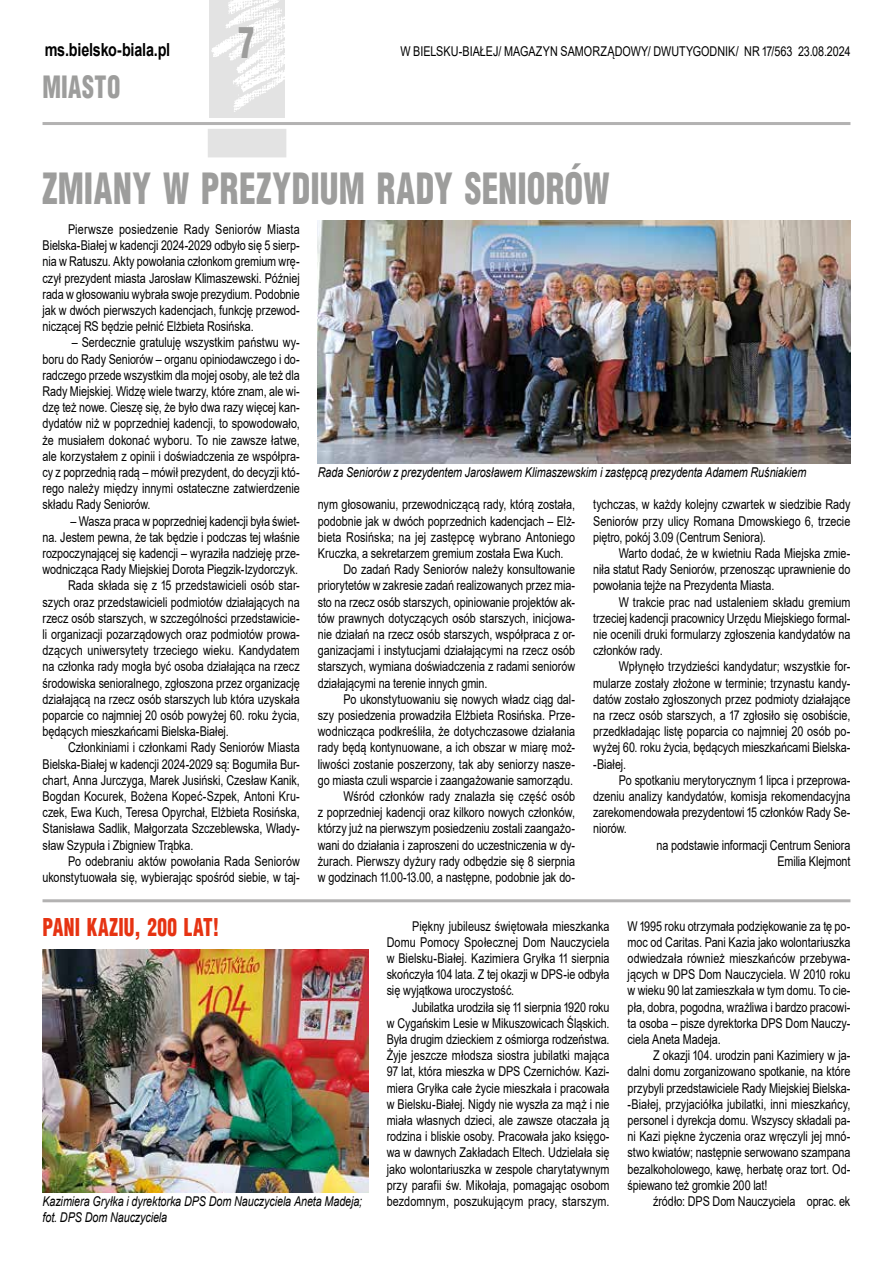
<style>
.page{position:relative;width:893px;height:1263px;background:#fff}
.page>*{position:absolute;margin:0;border:0;box-sizing:border-box;transform-origin:0 0}
.t1{font:900 42px "Switzerland Cond";letter-spacing:.005em;color:#9d9d9c;scale:.8 1}
.t2{font:900 30px "Switzerland Cond";letter-spacing:.02em;color:#9d9d9c;scale:.8 1}
.t3{font:900 24px "Switzerland Cond";letter-spacing:.02em;color:#e63312;scale:.8 1}
.t4{font:700 18px "Arial";letter-spacing:-.015em;color:#000;scale:.8 1}
.t5{font:13.5px/16.2px "Arial";letter-spacing:-.005em;color:#000;text-align:justify;scale:.8 1}
.t6{font:italic 13.5px/16.2px "Arial";letter-spacing:-.01em;color:#000;scale:.8 1}
</style>
<div class="page">
<hr style="left:43px;top:122px;width:807px;height:3px;background:#b3b2b2">
<img style="left:209px;top:0;width:76px;height:117px">
<div style="left:208px;top:129px;width:78px;height:28px;background:#e3e3e3"></div>
<img style="left:318px;top:221px;width:532px;height:243px">
<hr style="left:43px;top:899px;width:807px;height:3px;background:#b3b2b2">
<img style="left:43px;top:950px;width:326px;height:243px">
<h3 class="t4" style="left:45px;top:37px;width:158px">ms.bielsko-biala.pl</h3>
<h2 class="t2" style="left:43px;top:68px;width:99px">MIASTO</h2>
<h1 class="t1" style="left:238px;top:16px;width:22px">7</h1>
<p class="t5" style="left:400px;top:43px;width:564px">W BIELSKU-BIAŁEJ/ MAGAZYN SAMORZĄDOWY/ DWUTYGODNIK/ NR 17/563 23.08.2024</p>
<h1 class="t1" style="left:43px;top:162px;width:710px">ZMIANY W PREZYDIUM RADY SENIORÓW</h1>
<p class="t5" style="left:43px;top:221px;width:323px;text-indent:26px">Pierwsze posiedzenie Rady Seniorów Miasta Bielska-Białej w kadencji 2024-2029 odbyło się 5 sierp&shy;nia w Ratuszu. Akty powołania członkom gremium wrę&shy;czył prezydent miasta Jarosław Klimaszewski. Później rada w głosowaniu wybrała swoje prezydium. Podobnie jak w dwóch pierwszych kadencjach, funkcję przewod&shy;niczącej RS będzie pełnić Elżbieta Rosińska.</p>
<p class="t5" style="left:43px;top:334px;width:323px;text-indent:29px">– Serdecznie gratuluję wszystkim państwu wy&shy;boru do Rady Seniorów – organu opiniodawczego i do&shy;radczego przede wszystkim dla mojej osoby, ale też dla Rady Miejskiej. Widzę wiele twarzy, które znam, ale wi&shy;dzę też nowe. Cieszę się, że było dwa razy więcej kan&shy;dydatów niż w poprzedniej kadencji, to spowodowało, że musiałem dokonać wyboru. To nie zawsze łatwe, ale korzystałem z opinii i doświadczenia ze współpra&shy;cy z poprzednią radą – mówił prezydent, do decyzji któ&shy;rego należy między innymi ostateczne zatwierdzenie składu Rady Seniorów.</p>
<p class="t5" style="left:70px;top:513px;width:288px">– Wasza praca w poprzedniej kadencji była świet-</p>
<p class="t5" style="left:43px;top:529px;width:323px">na. Jestem pewna, że tak będzie i podczas tej właśnie</p>
<p class="t5" style="left:43px;top:545px;width:323px">rozpoczynającej się kadencji – wyraziła nadzieję prze-</p>
<p class="t5" style="left:43px;top:561px;width:321px">wodnicząca Rady Miejskiej Dorota Piegzik-Izydorczyk.</p>
<p class="t5" style="left:68px;top:577px;width:291px">Rada składa się z 15 przedstawicieli osób star-</p>
<p class="t5" style="left:43px;top:594px;width:323px">szych oraz przedstawicieli podmiotów działających na</p>
<p class="t5" style="left:43px;top:610px;width:323px">rzecz osób starszych, w szczególności przedstawicie-</p>
<p class="t5" style="left:43px;top:626px;width:323px">li organizacji pozarządowych oraz podmiotów prowa-</p>
<p class="t5" style="left:43px;top:642px;width:323px">dzących uniwersytety trzeciego wieku. Kandydatem</p>
<p class="t5" style="left:43px;top:658px;width:323px">na członka rady mogła być osoba działająca na rzecz</p>
<p class="t5" style="left:43px;top:675px;width:323px">środowiska senioralnego, zgłoszona przez organizację</p>
<p class="t5" style="left:43px;top:691px;width:323px">działającą na rzecz osób starszych lub która uzyskała</p>
<p class="t5" style="left:43px;top:707px;width:323px">poparcie co najmniej 20 osób powyżej 60. roku życia,</p>
<p class="t5" style="left:43px;top:723px;width:234px">będących mieszkańcami Bielska-Białej.</p>
<p class="t5" style="left:68px;top:739px;width:291px">Członkiniami i członkami Rady Seniorów Miasta</p>
<p class="t5" style="left:43px;top:756px;width:323px">Bielska-Białej w kadencji 2024-2029 są: Bogumiła Bur-</p>
<p class="t5" style="left:43px;top:772px;width:323px">chart, Anna Jurczyga, Marek Jusiński, Czesław Kanik,</p>
<p class="t5" style="left:43px;top:788px;width:323px">Bogdan Kocurek, Bożena Kopeć-Szpek, Antoni Kru-</p>
<p class="t5" style="left:43px;top:804px;width:323px">czek, Ewa Kuch, Teresa Opyrchał, Elżbieta Rosińska,</p>
<p class="t5" style="left:43px;top:820px;width:323px">Stanisława Sadlik, Małgorzata Szczeblewska, Włady-</p>
<p class="t5" style="left:43px;top:837px;width:190px">sław Szypuła i Zbigniew Trąbka.</p>
<p class="t5" style="left:68px;top:853px;width:291px">Po odebraniu aktów powołania Rada Seniorów</p>
<p class="t5" style="left:43px;top:869px;width:323px">ukonstytuowała się, wybierając spośród siebie, w taj-</p>
<p class="t6" style="left:318px;top:464px;width:612px">Rada Seniorów z prezydentem Jarosławem Klimaszewskim i zastępcą prezydenta Adamem Ruśniakiem</p>
<p class="t5" style="left:318px;top:496px;width:323px">nym głosowaniu, przewodniczącą rady, którą została,</p>
<p class="t5" style="left:318px;top:513px;width:323px">podobnie jak w dwóch poprzednich kadencjach – Elż-</p>
<p class="t5" style="left:318px;top:529px;width:323px">bieta Rosińska; na jej zastępcę wybrano Antoniego</p>
<p class="t5" style="left:318px;top:545px;width:309px">Kruczka, a sekretarzem gremium została Ewa Kuch.</p>
<p class="t5" style="left:343px;top:561px;width:291px">Do zadań Rady Seniorów należy konsultowanie</p>
<p class="t5" style="left:318px;top:577px;width:323px">priorytetów w zakresie zadań realizowanych przez mia-</p>
<p class="t5" style="left:318px;top:594px;width:323px">sto na rzecz osób starszych, opiniowanie projektów ak-</p>
<p class="t5" style="left:318px;top:610px;width:323px">tów prawnych dotyczących osób starszych, inicjowa-</p>
<p class="t5" style="left:318px;top:626px;width:323px">nie działań na rzecz osób starszych, współpraca z or-</p>
<p class="t5" style="left:318px;top:642px;width:323px">ganizacjami i instytucjami działającymi na rzecz osób</p>
<p class="t5" style="left:318px;top:658px;width:323px">starszych, wymiana doświadczenia z radami seniorów</p>
<p class="t5" style="left:318px;top:675px;width:213px">działającymi na terenie innych gmin.</p>
<p class="t5" style="left:343px;top:691px;width:291px">Po ukonstytuowaniu się nowych władz ciąg dal-</p>
<p class="t5" style="left:318px;top:707px;width:323px">szy posiedzenia prowadziła Elżbieta Rosińska. Prze-</p>
<p class="t5" style="left:318px;top:723px;width:323px">wodnicząca podkreśliła, że dotychczasowe działania</p>
<p class="t5" style="left:318px;top:739px;width:323px">rady będą kontynuowane, a ich obszar w miarę moż-</p>
<p class="t5" style="left:318px;top:756px;width:323px">liwości zostanie poszerzony, tak aby seniorzy nasze-</p>
<p class="t5" style="left:318px;top:772px;width:320px">go miasta czuli wsparcie i zaangażowanie samorządu.</p>
<p class="t5" style="left:343px;top:788px;width:291px">Wśród członków rady znalazła się część osób</p>
<p class="t5" style="left:318px;top:804px;width:323px">z poprzedniej kadencji oraz kilkoro nowych członków,</p>
<p class="t5" style="left:318px;top:820px;width:323px">którzy już na pierwszym posiedzeniu zostali zaangażo-</p>
<p class="t5" style="left:318px;top:837px;width:323px">wani do działania i zaproszeni do uczestniczenia w dy-</p>
<p class="t5" style="left:318px;top:853px;width:323px">żurach. Pierwszy dyżury rady odbędzie się 8 sierpnia</p>
<p class="t5" style="left:318px;top:869px;width:323px">w godzinach 11.00-13.00, a następne, podobnie jak do-</p>
<p class="t5" style="left:593px;top:496px;width:323px">tychczas, w każdy kolejny czwartek w siedzibie Rady Seniorów przy ulicy Romana Dmowskiego 6, trzecie piętro, pokój 3.09 (Centrum Seniora).</p>
<p class="t5" style="left:593px;top:545px;width:323px;text-indent:26px">Warto dodać, że w kwietniu Rada Miejska zmie&shy;niła statut Rady Seniorów, przenosząc uprawnienie do powołania tejże na Prezydenta Miasta.</p>
<p class="t5" style="left:593px;top:594px;width:323px;text-indent:26px">W trakcie prac nad ustaleniem składu gremium trzeciej kadencji pracownicy Urzędu Miejskiego formal&shy;nie ocenili druki formularzy zgłoszenia kandydatów na członków rady.</p>
<p class="t5" style="left:593px;top:658px;width:323px;text-indent:26px">Wpłynęło trzydzieści kandydatur; wszystkie for&shy;mularze zostały złożone w terminie; trzynastu kandy&shy;datów zostało zgłoszonych przez podmioty działające na rzecz osób starszych, a 17 zgłosiło się osobiście, przedkładając listę poparcia co najmniej 20 osób po&shy;wyżej 60. roku życia, będących mieszkańcami Bielska--Białej.</p>
<p class="t5" style="left:619px;top:772px;width:291px">Po spotkaniu merytorycznym 1 lipca i przeprowa-</p>
<p class="t5" style="left:593px;top:788px;width:323px">dzeniu analizy kandydatów, komisja rekomendacyjna</p>
<p class="t5" style="left:593px;top:804px;width:323px">zarekomendowała prezydentowi 15 członków Rady Se-</p>
<p class="t5" style="left:593px;top:820px;width:44px">niorów.</p>
<p class="t5" style="left:656px;top:837px;width:244px">na podstawie informacji Centrum Seniora</p>
<p class="t5" style="left:777px;top:853px;width:93px">Emilia Klejmont</p>
<h3 class="t3" style="left:43px;top:912px;width:222px">PANI KAZIU, 200 LAT!</h3>
<p class="t6" style="left:43px;top:1193px;width:401px">Kazimiera Gryłka i dyrektorka DPS Dom Nauczyciela Aneta Madeja; fot. DPS Dom Nauczyciela</p>
<p class="t5" style="left:387px;top:918px;width:280px;text-indent:26px">Piękny jubileusz świętowała mieszkanka Domu Pomocy Społecznej Dom Nauczyciela w Bielsku-Białej. Kazimiera Gryłka 11 sierpnia skończyła 104 lata. Z tej okazji w DPS-ie odbyła się wyjątkowa uroczystość.</p>
<p class="t5" style="left:387px;top:999px;width:280px;text-indent:26px">Jubilatka urodziła się 11 sierpnia 1920 roku w Cygańskim Lesie w Mikuszowicach Śląskich.<br>Była drugim dzieckiem z ośmiorga rodzeństwa.<br>Żyje jeszcze młodsza siostra jubilatki mająca 97 lat, która mieszka w DPS Czernichów. Kazi&shy;miera Gryłka całe życie mieszkała i pracowała w Bielsku-Białej. Nigdy nie wyszła za mąż i nie miała własnych dzieci, ale zawsze otaczała ją rodzina i bliskie osoby. Pracowała jako księgo&shy;wa w dawnych Zakładach Eltech. Udzielała się jako wolontariuszka w zespole charytatywnym przy parafii św. Mikołaja, pomagając osobom bezdomnym, poszukującym pracy, starszym.</p>
<p class="t5" style="left:628px;top:918px;width:280px">W 1995 roku otrzymała podziękowanie za tę po&shy;moc od Caritas. Pani Kazia jako wolontariuszka odwiedzała również mieszkańców przebywa&shy;jących w DPS Dom Nauczyciela. W 2010 roku w wieku 90 lat zamieszkała w tym domu. To cie&shy;pła, dobra, pogodna, wrażliwa i bardzo pracowi&shy;ta osoba – pisze dyrektorka DPS Dom Nauczy&shy;ciela Aneta Madeja.</p>
<p class="t5" style="left:628px;top:1047px;width:280px;text-indent:26px">Z okazji 104. urodzin pani Kazimiery w ja&shy;dalni domu zorganizowano spotkanie, na które przybyli przedstawiciele Rady Miejskiej Bielska--Białej, przyjaciółka jubilatki, inni mieszkańcy, personel i dyrekcja domu. Wszyscy składali pa&shy;ni Kazi piękne życzenia oraz wręczyli jej mnó&shy;stwo kwiatów; następnie serwowano szampana bezalkoholowego, kawę, herbatę oraz tort. Od&shy;śpiewano też gromkie 200 lat!</p>
<p class="t5" style="left:653px;top:1193px;width:248px">źródło: DPS Dom Nauczyciela oprac. ek</p>
</div>
